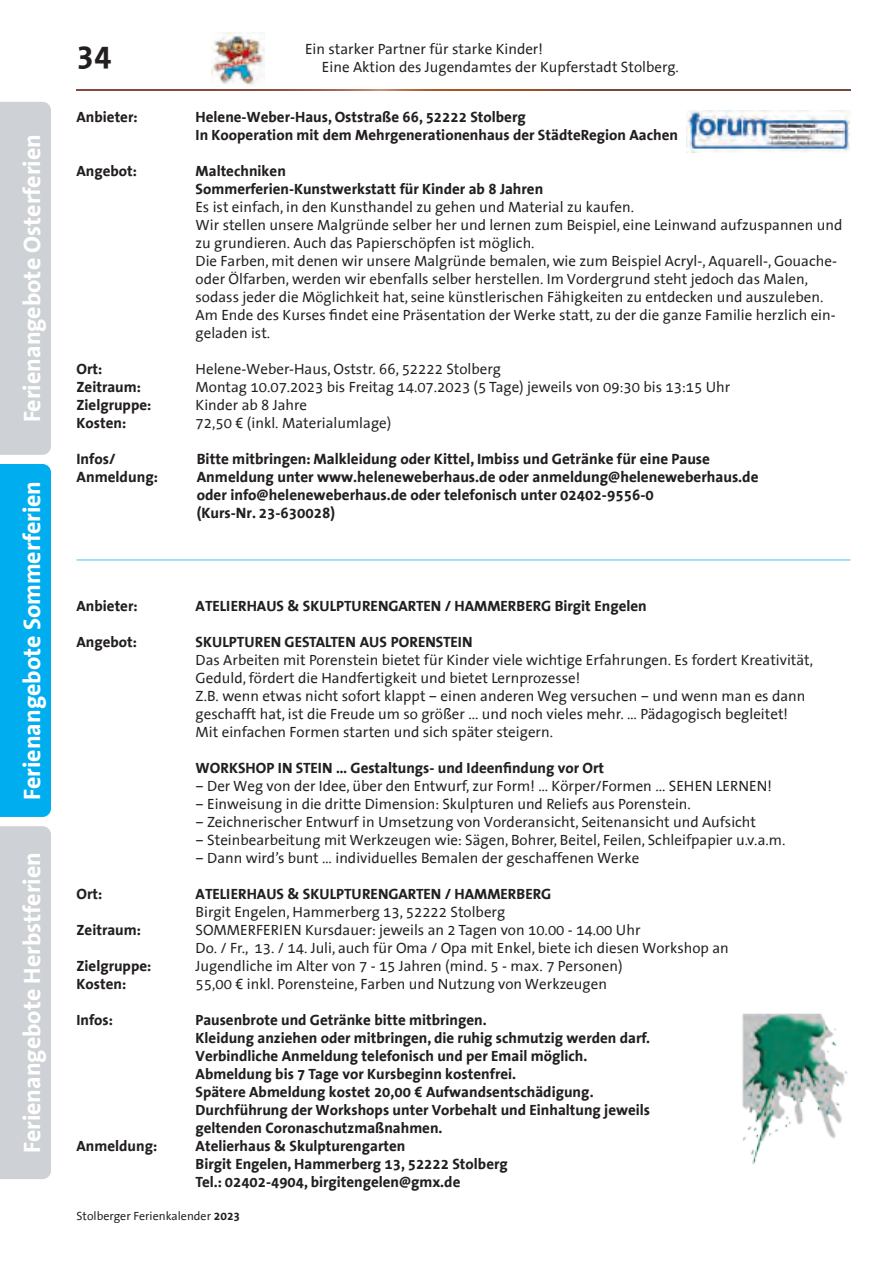
<style>
.page{position:relative;width:893px;height:1263px;background:#fff}
.page>*{position:absolute;margin:0;border:0;box-sizing:border-box;transform-origin:0 0}
.t1{font:700 32.25px "The Sans Office";color:#231f20}
.t2{font:700 24px "The Sans Office";color:#fff}
.t3{font:700 15.15px/18.1px "The Sans Office";color:#231f20}
.t4{font:15px/18px "The Sans Office";color:#231f20}
.t5{font:700 15px/18px "The Sans Office";color:#231f20}
.t6{font:12px "The Sans Office";color:#231f20}
.s1{font-weight:700}
</style>
<div class="page">
<img style="left:212px;top:33px;width:53px;height:53px">
<svg style="left:77px;top:89px;width:773px;height:2px;background:#8e513d"></svg>
<div style="left:0;top:102px;width:51px;height:353px;background:#ced1d5"></div>
<div style="left:0;top:464px;width:51px;height:353px;background:#00aeef"></div>
<div style="left:0;top:826px;width:51px;height:353px;background:#ced1d5"></div>
<hr style="left:77px;top:559px;width:773px;height:2px;background:#00aeef">
<img style="left:686px;top:111px;width:164px;height:42px">
<img style="left:742px;top:1013px;width:106px;height:152px">
<h2 class="t2" style="left:19px;top:422px;width:290px;rotate:-90deg">Ferienangebote Osterferien</h2>
<h2 class="t2" style="left:19px;top:800px;width:321px;rotate:-90deg">Ferienangebote Sommerferien</h2>
<h2 class="t2" style="left:19px;top:1153px;width:303px;rotate:-90deg">Ferienangebote Herbstferien</h2>
<h1 class="t1" style="left:77px;top:38px;width:37px">34</h1>
<p class="t4" style="left:322px;top:40px;width:359px;text-indent:-17px">Ein starker Partner für starke Kinder!<br>Eine Aktion des Jugendamtes der Kupferstadt Stolberg.</p>
<p class="t5" style="left:77px;top:108px;width:63px">Anbieter:</p>
<p class="t5" style="left:196px;top:108px;width:484px">Helene-Weber-Haus, Oststraße 66, 52222 Stolberg<br>In Kooperation mit dem Mehrgenerationenhaus der StädteRegion Aachen</p>
<p class="t5" style="left:77px;top:162px;width:62px">Angebot:</p>
<p class="t5" style="left:196px;top:162px;width:349px">Maltechniken<br>Sommerferien-Kunstwerkstatt für Kinder ab 8 Jahren</p>
<p class="t4" style="left:196px;top:198px;width:648px">Es ist einfach, in den Kunsthandel zu gehen und Material zu kaufen.<br>Wir stellen unsere Malgründe selber her und lernen zum Beispiel, eine Leinwand aufzuspannen und zu grundieren. Auch das Papierschöpfen ist möglich.<br>Die Farben, mit denen wir unsere Malgründe bemalen, wie zum Beispiel Acryl-, Aquarell-, Gouache&shy;oder Ölfarben, werden wir ebenfalls selber herstellen. Im Vordergrund steht jedoch das Malen, sodass jeder die Möglichkeit hat, seine künstlerischen Fähigkeiten zu entdecken und auszuleben.<br>Am Ende des Kurses findet eine Präsentation der Werke statt, zu der die ganze Familie herzlich ein&shy;geladen ist.</p>
<p class="t5" style="left:77px;top:360px;width:27px">Ort:</p>
<p class="t4" style="left:196px;top:360px;width:307px">Helene-Weber-Haus, Oststr. 66, 52222 Stolberg</p>
<p class="t5" style="left:77px;top:378px;width:66px">Zeitraum:</p>
<p class="t4" style="left:196px;top:378px;width:536px">Montag 10.07.2023 bis Freitag 14.07.2023 (5 Tage) jeweils von 09:30 bis 13:15 Uhr</p>
<p class="t5" style="left:77px;top:396px;width:76px">Zielgruppe:</p>
<p class="t4" style="left:196px;top:396px;width:113px">Kinder ab 8 Jahre</p>
<p class="t5" style="left:77px;top:414px;width:51px">Kosten:</p>
<p class="t4" style="left:196px;top:414px;width:197px">72,50 € (inkl. Materialumlage)</p>
<p class="t3" style="left:77px;top:450px;width:41px">Infos/</p>
<p class="t3" style="left:197px;top:450px;width:515px">Bitte mitbringen: Malkleidung oder Kittel, Imbiss und Getränke für eine Pause</p>
<p class="t3" style="left:77px;top:468px;width:83px">Anmeldung:</p>
<p class="t3" style="left:197px;top:468px;width:563px">Anmeldung unter www.heleneweberhaus.de oder anmeldung@heleneweberhaus.de oder info@heleneweberhaus.de oder telefonisch unter 02402-9556-0<br>(Kurs-Nr. 23-630028)</p>
<p class="t5" style="left:77px;top:597px;width:63px">Anbieter:</p>
<p class="t5" style="left:196px;top:597px;width:453px">ATELIERHAUS &amp; SKULPTURENGARTEN / HAMMERBERG Birgit Engelen</p>
<p class="t5" style="left:77px;top:633px;width:62px">Angebot:</p>
<p class="t5" style="left:196px;top:633px;width:279px">SKULPTUREN GESTALTEN AUS PORENSTEIN</p>
<p class="t4" style="left:196px;top:651px;width:619px">Das Arbeiten mit Porenstein bietet für Kinder viele wichtige Erfahrungen. Es fordert Kreativität, Geduld, fördert die Handfertigkeit und bietet Lernprozesse!<br>Z.B. wenn etwas nicht sofort klappt – einen anderen Weg versuchen – und wenn man es dann geschafft hat, ist die Freude um so größer ... und noch vieles mehr. … Pädagogisch begleitet!<br>Mit einfachen Formen starten und sich später steigern.</p>
<p class="t5" style="left:196px;top:759px;width:410px">WORKSHOP IN STEIN … Gestaltungs- und Ideenfindung vor Ort</p>
<p class="t4" style="left:196px;top:777px;width:578px">– Der Weg von der Idee, über den Entwurf, zur Form! … Körper/Formen ... SEHEN LERNEN!</p>
<p class="t4" style="left:196px;top:795px;width:497px">– Einweisung in die dritte Dimension: Skulpturen und Reliefs aus Porenstein.</p>
<p class="t4" style="left:196px;top:813px;width:562px">– Zeichnerischer Entwurf in Umsetzung von Vorderansicht, Seitenansicht und Aufsicht</p>
<p class="t4" style="left:196px;top:831px;width:591px">– Steinbearbeitung mit Werkzeugen wie: Sägen, Bohrer, Beitel, Feilen, Schleifpapier u.v.a.m.</p>
<p class="t4" style="left:196px;top:849px;width:445px">– Dann wird’s bunt … individuelles Bemalen der geschaffenen Werke</p>
<p class="t5" style="left:77px;top:885px;width:27px">Ort:</p>
<p class="t5" style="left:196px;top:885px;width:357px">ATELIERHAUS &amp; SKULPTURENGARTEN / HAMMERBERG</p>
<p class="t4" style="left:196px;top:903px;width:311px">Birgit Engelen, Hammerberg 13, 52222 Stolberg</p>
<p class="t5" style="left:77px;top:921px;width:66px">Zeitraum:</p>
<p class="t4" style="left:196px;top:921px;width:535px">SOMMERFERIEN Kursdauer: jeweils an 2 Tagen von 10.00 - 14.00 Uhr<br>Do. / Fr., 13. / 14. Juli, auch für Oma / Opa mit Enkel, biete ich diesen Workshop an</p>
<p class="t5" style="left:77px;top:957px;width:76px">Zielgruppe:</p>
<p class="t4" style="left:196px;top:957px;width:428px">Jugendliche im Alter von 7 - 15 Jahren (mind. 5 - max. 7 Personen)</p>
<p class="t5" style="left:77px;top:975px;width:51px">Kosten:</p>
<p class="t4" style="left:196px;top:975px;width:413px">55,00 € inkl. Porensteine, Farben und Nutzung von Werkzeugen</p>
<p class="t5" style="left:77px;top:1011px;width:38px">Infos:</p>
<p class="t5" style="left:196px;top:1011px;width:456px">Pausenbrote und Getränke bitte mitbringen.<br>Kleidung anziehen oder mitbringen, die ruhig schmutzig werden darf.<br>Verbindliche Anmeldung telefonisch und per Email möglich.<br>Abmeldung bis 7 Tage vor Kursbeginn kostenfrei.<br>Spätere Abmeldung kostet 20,00 € Aufwandsentschädigung.<br>Durchführung der Workshops unter Vorbehalt und Einhaltung jeweils geltenden Coronaschutzmaßnahmen.</p>
<p class="t5" style="left:77px;top:1137px;width:82px">Anmeldung:</p>
<p class="t5" style="left:196px;top:1137px;width:314px">Atelierhaus &amp; Skulpturengarten<br>Birgit Engelen, Hammerberg 13, 52222 Stolberg<br>Tel.: 02402-4904, birgitengelen@gmx.de</p>
<p class="t6" style="left:77px;top:1210px;width:165px">Stolberger Ferienkalender <span class="s1">2023</span></p>
</div>
